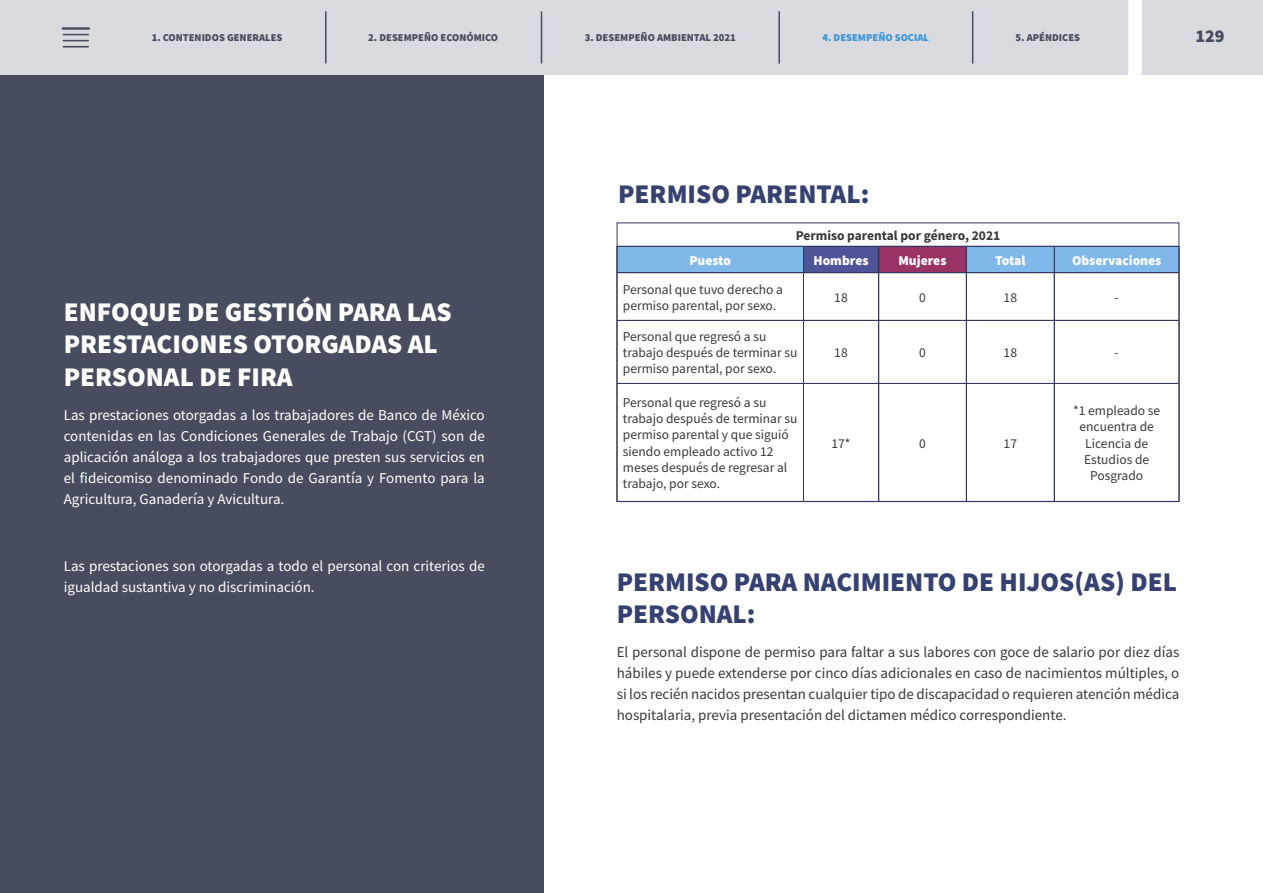
<style>
.page{position:relative;width:1263px;height:893px;background:#fff}
.page>*{position:absolute;margin:0;border:0;box-sizing:border-box;transform-origin:0 0}
.Body{font:900 27px/32.4px "Source Sans Pro";color:#fff}
.Body-2{font:900 27px/32.4px "Source Sans Pro";color:#354171}
.t1{font:900 18px "Source Sans Pro";color:#474d5e}
.Body-3{font:15px/21px "Source Sans Pro";color:#fff;text-align:justify}
.Body-4{font:15px/21px "Source Sans Pro";color:#393939;text-align:justify}
.t2{font:13.5px/16.2px "Source Sans Pro";color:#393939}
.t3{font:900 13.5px "Source Sans Pro";color:#fff}
.t4{font:700 13.5px "Source Sans Pro";color:#393939}
.t5{font:900 10.5px "Source Sans Pro";color:#474d5e}
.t6{font:900 10.5px "Source Sans Pro";color:#3a95d7}
</style>
<div class="page">
<div style="left:0;top:0;width:543px;height:893px;background:#474d5e"></div>
<svg style="left:619px;top:246px;width:561px;height:27px;background:#7c95c8"></svg>
<hr style="left:1179px;top:273px;width:1px;height:47px;background:#393939">
<hr style="left:1179px;top:321px;width:1px;height:62px;background:#393939">
<hr style="left:1179px;top:384px;width:1px;height:117px;background:#393939">
<hr style="left:803px;top:246px;width:1px;height:255px;background:#333766">
<hr style="left:878px;top:246px;width:1px;height:255px;background:#333766">
<hr style="left:966px;top:246px;width:1px;height:255px;background:#333766">
<hr style="left:1054px;top:246px;width:1px;height:255px;background:#333766">
<div style="left:617px;top:223px;width:562px;height:279px;border:1px solid #333766"></div>
<hr style="left:617px;top:320px;width:562px;height:1px;background:#333766">
<hr style="left:617px;top:272px;width:562px;height:1px;background:#333766">
<hr style="left:617px;top:246px;width:562px;height:1px;background:#333766">
<hr style="left:617px;top:383px;width:562px;height:1px;background:#333766">
<div style="left:0;top:0;width:1263px;height:75px;background:#dadbe0"></div>
<hr style="left:62px;top:27px;width:28px;height:3px;background:#474d5e">
<svg style="left:63px;top:34px;width:26px;height:7px"></svg>
<hr style="left:63px;top:46px;width:26px;height:2px;background:#474d5e">
<hr style="left:325px;top:11px;width:2px;height:52px;background:#474d5e">
<hr style="left:541px;top:11px;width:1px;height:52px;background:#474d5e">
<hr style="left:778px;top:11px;width:2px;height:53px;background:#474d5e">
<hr style="left:972px;top:11px;width:1px;height:53px;background:#474d5e">
<div style="left:1128px;top:0;width:14px;height:75px;background:#fff"></div>
<p class="t5" style="left:152px;top:31px;width:132px">1. CONTENIDOS GENERALES</p>
<p class="t5" style="left:368px;top:31px;width:131px">2. DESEMPEÑO ECONÓMICO</p>
<p class="t5" style="left:585px;top:31px;width:153px">3. DESEMPEÑO AMBIENTAL 2021</p>
<p class="t6" style="left:822px;top:30px;width:108px">4. DESEMPEÑO SOCIAL</p>
<p class="t5" style="left:1016px;top:30px;width:66px">5. APÉNDICES</p>
<p class="t1" style="left:1195px;top:24px;width:31px">129</p>
<p class="Body-2" style="left:618px;top:177px;width:253px">PERMISO PARENTAL:</p>
<p class="Body" style="left:64px;top:295px;width:389px">ENFOQUE DE GESTIÓN PARA LAS<br>PRESTACIONES OTORGADAS AL<br>PERSONAL DE FIRA</p>
<p class="Body-3" style="left:64px;top:404px;width:422px">Las prestaciones otorgadas a los trabajadores de Banco de México contenidas en las Condiciones Generales de Trabajo (CGT) son de aplicación análoga a los trabajadores que presten sus servicios en el fideicomiso denominado Fondo de Garantía y Fomento para la Agricultura, Ganadería y Avicultura.</p>
<p class="Body-3" style="left:64px;top:556px;width:422px">Las prestaciones son otorgadas a todo el personal con criterios de igualdad sustantiva y no discriminación.</p>
<p class="t4" style="left:796px;top:226px;width:206px">Permiso parental por género, 2021</p>
<p class="t3" style="left:689px;top:251px;width:43px">Puesto</p>
<p class="t3" style="left:813px;top:251px;width:57px">Hombres</p>
<p class="t3" style="left:898px;top:251px;width:50px">Mujeres</p>
<p class="t3" style="left:995px;top:251px;width:32px">Total</p>
<p class="t3" style="left:1072px;top:251px;width:91px">Observaciones</p>
<p class="t2" style="left:623px;top:281px;width:162px">Personal que tuvo derecho a permiso parental, por sexo.</p>
<p class="t2" style="left:834px;top:289px;width:15px">18</p>
<p class="t2" style="left:919px;top:289px;width:8px">0</p>
<p class="t2" style="left:1004px;top:289px;width:15px">18</p>
<p class="t2" style="left:1114px;top:289px;width:6px">-</p>
<p class="t2" style="left:623px;top:328px;width:176px">Personal que regresó a su trabajo después de terminar su permiso parental, por sexo.</p>
<p class="t2" style="left:834px;top:344px;width:15px">18</p>
<p class="t2" style="left:919px;top:344px;width:8px">0</p>
<p class="t2" style="left:1004px;top:344px;width:15px">18</p>
<p class="t2" style="left:1114px;top:344px;width:6px">-</p>
<p class="t2" style="left:623px;top:394px;width:176px">Personal que regresó a su trabajo después de terminar su permiso parental y que siguió siendo empleado activo 12 meses después de regresar al trabajo, por sexo.</p>
<p class="t2" style="left:831px;top:435px;width:21px">17*</p>
<p class="t2" style="left:919px;top:435px;width:8px">0</p>
<p class="t2" style="left:1004px;top:435px;width:15px">17</p>
<p class="t2" style="left:1073px;top:402px;width:89px;text-align:center">*1 empleado se encuentra de</p>
<p class="t2" style="left:1084px;top:435px;width:67px;text-align:center">Licencia de<br>Estudios de<br>Posgrado</p>
<p class="Body-2" style="left:617px;top:565px;width:562px">PERMISO PARA NACIMIENTO DE HIJOS(AS) DEL<br>PERSONAL:</p>
<p class="Body-4" style="left:617px;top:642px;width:564px">El personal dispone de permiso para faltar a sus labores con goce de salario por diez días hábiles y puede extenderse por cinco días adicionales en caso de nacimientos múltiples, o si los recién nacidos presentan cualquier tipo de discapacidad o requieren atención médica hospitalaria, previa presentación del dictamen médico correspondiente.</p>
</div>
